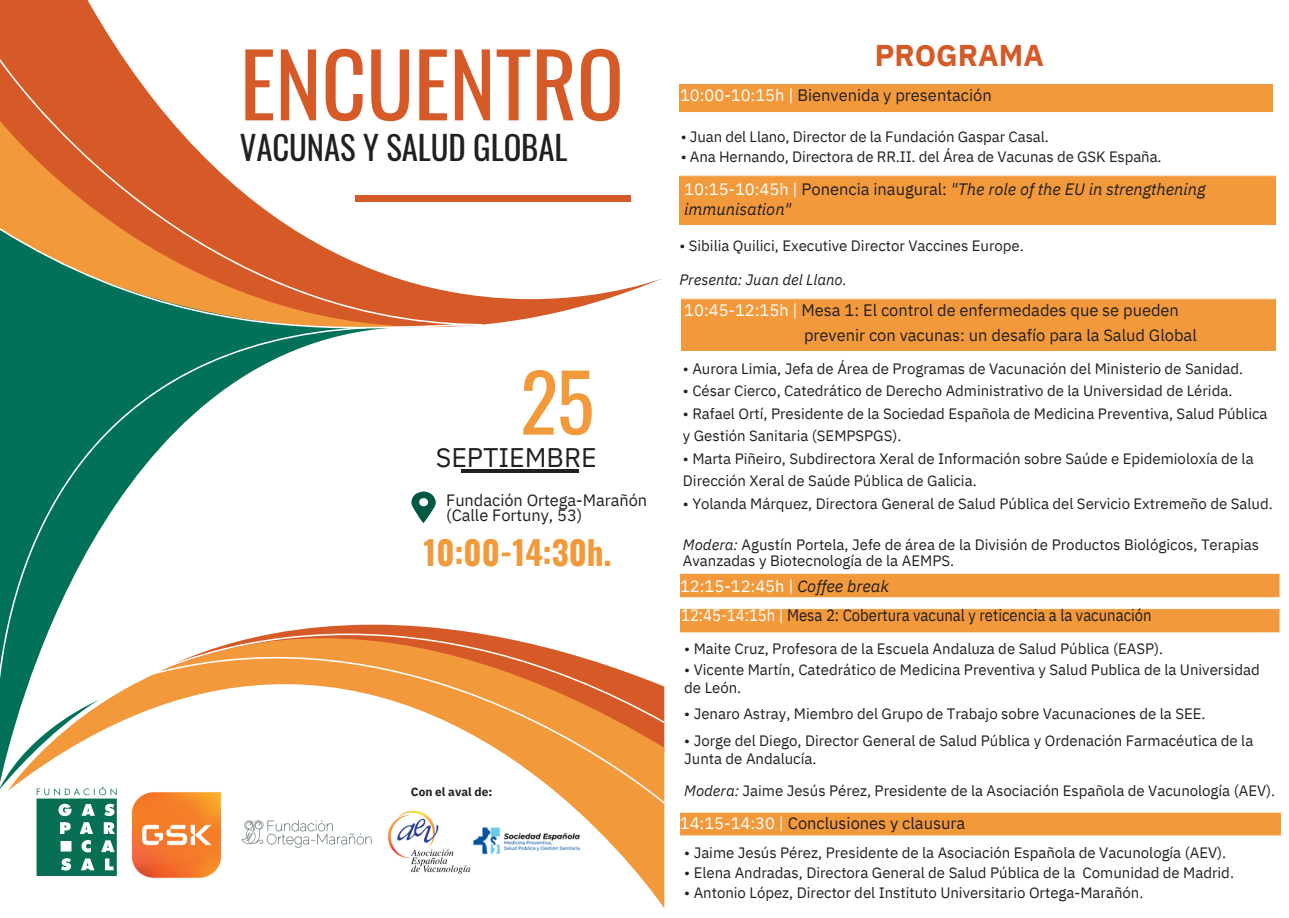
<style>
.page{position:relative;width:1289px;height:918px;background:#fff}
.page>*{position:absolute;margin:0;border:0;box-sizing:border-box;transform-origin:0 0}
.t1{font:87.6px "Oswald";color:#d55a27}
.t2{font:79.05px "Oswald";color:#f2993b}
.t3{font:700 33px "Oswald";color:#f2993b}
.t4{font:32.85px "Oswald";color:#231f20}
.t5{font:700 30px "IBM Plex Sans";color:#d55a27}
.t6{font:26.85px "IBM Plex Sans";color:#231f20}
.t7{font:16.5px "IBM Plex Sans";color:#231f20}
.t8{font:italic 16.5px/19.2px "IBM Plex Sans";color:#231f20}
.t9{font:16.5px "IBM Plex Sans Cond";color:#231f20}
.t10{font:16.5px "IBM Plex Sans";color:#fff}
.t11{font:16.35px/15.8px "IBM Plex Sans";color:#231f20}
.t12{font:15px/22.5px "IBM Plex Sans";color:#231f20}
.t13{font:italic 15px "IBM Plex Sans";color:#231f20}
.t14{font:700 11.85px "IBM Plex Sans";color:#231f20}
.s1{color:#fff}
.s2{font-style:normal;color:#fff}
.s3{font-style:normal}
.s4{font-style:italic}
.s5{font-style:italic;color:#231f20}
</style>
<div class="page">
<svg style="left:0;top:0;width:662px;height:325px"></svg>
<svg style="left:0;top:59px;width:482px;height:269px"></svg>
<svg style="left:367px;top:625px;width:115px;height:9px"></svg>
<svg style="left:8px;top:682px;width:656px;height:226px"></svg>
<svg style="left:0;top:700px;width:98px;height:89px"></svg>
<svg style="left:145px;top:634px;width:519px;height:170px"></svg>
<svg style="left:0;top:327px;width:367px;height:355px"></svg>
<svg style="left:411px;top:492px;width:24px;height:31px"></svg>
<hr style="left:461px;top:469px;width:118px;height:3px;background:#231f20">
<img style="left:680px;top:573px;width:601px;height:60px">
<div style="left:680px;top:813px;width:599px;height:23px;background:#f2993b"></div>
<img style="left:36px;top:786px;width:75px;height:89px">
<img style="left:111px;top:772px;width:130px;height:125px">
<img style="left:384px;top:799px;width:88px;height:88px">
<div style="left:679px;top:84px;width:592px;height:29px;background:#f2993b"></div>
<div style="left:679px;top:175px;width:595px;height:49px;background:#f2993b"></div>
<div style="left:681px;top:298px;width:594px;height:52px;background:#f2993b"></div>
<img style="left:241px;top:820px;width:131px;height:27px">
<img style="left:473px;top:823px;width:106px;height:35px">
<p class="t1" style="left:240px;top:16px;width:385px">ENCUENTRO</p>
<p class="t4" style="left:240px;top:122px;width:329px">VACUNAS Y SALUD GLOBAL</p>
<p class="t2" style="left:520px;top:340px;width:76px">25</p>
<p class="t6" style="left:435px;top:439px;width:162px">SEPTIEMBRE</p>
<p class="t11" style="left:446px;top:492px;width:202px">Fundación Ortega-Marañón (Calle Fortuny, 53)</p>
<p class="t3" style="left:423px;top:527px;width:189px">10:00-14:30h.</p>
<p class="t14" style="left:411px;top:784px;width:83px">Con el aval de:</p>
<p class="t5" style="left:874px;top:35px;width:171px">PROGRAMA</p>
<p class="t7" style="left:680px;top:84px;width:313px"><span class="s1">10:00-10:15h |</span> Bienvenida y presentación</p>
<p class="t12" style="left:680px;top:125px;width:369px">• Juan del Llano, Director de la Fundación Gaspar Casal.</p>
<p class="t12" style="left:680px;top:145px;width:482px">• Ana Hernando, Directora de RR.II. del Área de Vacunas de GSK España.</p>
<p class="t8" style="left:684px;top:180px;width:522px"><span class="s2">10:15-10:45h |</span> <span class="s3">Ponencia inaugural:</span> "The role of the EU in strengthening immunisation"</p>
<p class="t12" style="left:679px;top:234px;width:346px">• Sibilia Quilici, Executive Director Vaccines Europe.</p>
<p class="t13" style="left:679px;top:270px;width:169px">Presenta: Juan del Llano.</p>
<p class="t7" style="left:684px;top:299px;width:496px"><span class="s1">10:45-12:15h |</span> Mesa 1: El control de enfermedades que se pueden</p>
<p class="t7" style="left:803px;top:324px;width:394px">prevenir con vacunas: un desafío para la Salud Global</p>
<p class="t12" style="left:682px;top:357px;width:562px">• Aurora Limia, Jefa de Área de Programas de Vacunación del Ministerio de Sanidad.</p>
<p class="t12" style="left:682px;top:379px;width:551px">• César Cierco, Catedrático de Derecho Administrativo de la Universidad de Lérida.</p>
<p class="t12" style="left:682px;top:402px;width:586px">• Rafael Ortí, Presidente de la Sociedad Española de Medicina Preventiva, Salud Pública y Gestión Sanitaria (SEMPSPGS).</p>
<p class="t12" style="left:682px;top:447px;width:572px">• Marta Piñeiro, Subdirectora Xeral de Información sobre Saúde e Epidemioloxía de la<br>Dirección Xeral de Saúde Pública de Galicia.</p>
<p class="t12" style="left:682px;top:492px;width:591px">• Yolanda Márquez, Directora General de Salud Pública del Servicio Extremeño de Salud.</p>
<p class="t12" style="left:682px;top:537px;width:577px;line-height:15.8px"><span class="s4">Modera:</span> Agustín Portela, Jefe de área de la División de Productos Biológicos, Terapias<br>Avanzadas y Biotecnología de la AEMPS.</p>
<p class="t9" style="left:681px;top:604px;width:472px"><span class="s1">12:45-14:15h |</span> Mesa 2: Cobertura vacunal y reticencia a la vacunación</p>
<p class="t10" style="left:680px;top:575px;width:210px">12:15-12:45h | <span class="s5">Coffee break</span></p>
<p class="t12" style="left:684px;top:637px;width:480px">• Maite Cruz, Profesora de la Escuela Andaluza de Salud Pública (EASP).</p>
<p class="t12" style="left:684px;top:658px;width:577px">• Vicente Martín, Catedrático de Medicina Preventiva y Salud Publica de la Universidad</p>
<p class="t12" style="left:684px;top:676px;width:59px">de León.</p>
<p class="t12" style="left:684px;top:702px;width:523px">• Jenaro Astray, Miembro del Grupo de Trabajo sobre Vacunaciones de la SEE.</p>
<p class="t12" style="left:684px;top:732px;width:570px;line-height:18px">• Jorge del Diego, Director General de Salud Pública y Ordenación Farmacéutica de la<br>Junta de Andalucía.</p>
<p class="t12" style="left:684px;top:779px;width:592px"><span class="s4">Modera:</span> Jaime Jesús Pérez, Presidente de la Asociación Española de Vacunología (AEV).</p>
<p class="t7" style="left:679px;top:813px;width:287px"><span class="s1">14:15-14:30 |</span> Conclusiones y clausura</p>
<p class="t12" style="left:684px;top:841px;width:543px">• Jaime Jesús Pérez, Presidente de la Asociación Española de Vacunología (AEV).</p>
<p class="t12" style="left:684px;top:861px;width:551px">• Elena Andradas, Directora General de Salud Pública de la Comunidad de Madrid.</p>
<p class="t12" style="left:684px;top:881px;width:460px">• Antonio López, Director del Instituto Universitario Ortega-Marañón.</p>
</div>
